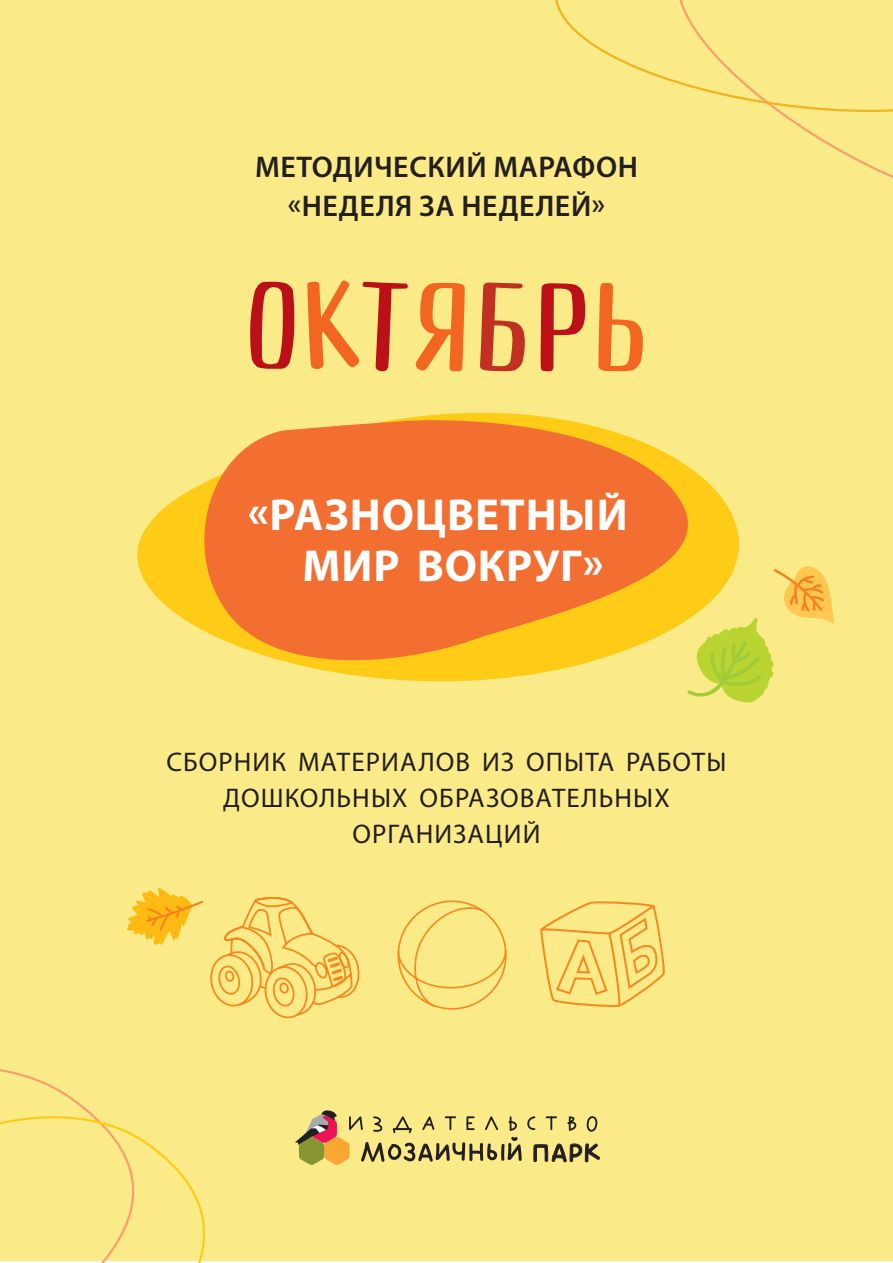
<style>
.page{position:relative;width:893px;height:1263px;background:#fff}
.page>*{position:absolute;margin:0;border:0;box-sizing:border-box;transform-origin:0 0}
.t1{font:700 45px/51px "Myriad Pro";letter-spacing:.02em;color:#fff}
.t2{font:600 30px/39px "Myriad Pro";letter-spacing:.02em;color:#231f20;text-align:center}
.t3{font:27px/36px "Myriad Pro";letter-spacing:.04em;color:#231f20;text-align:center}
</style>
<div class="page">
<div style="left:0;top:0;width:893px;height:1261px;background:#fbeb88"></div>
<svg style="left:137px;top:305px;width:602px;height:377px"></svg>
<svg style="left:180px;top:416px;width:542px;height:262px;background:#f69237"></svg>
<svg style="left:540px;top:283px;width:45px;height:88px"></svg>
<svg style="left:598px;top:283px;width:45px;height:89px"></svg>
<svg style="left:414px;top:282px;width:51px;height:91px"></svg>
<svg style="left:480px;top:282px;width:45px;height:90px"></svg>
<svg style="left:247px;top:281px;width:50px;height:89px"></svg>
<svg style="left:307px;top:280px;width:101px;height:92px"></svg>
<svg style="left:0;top:1069px;width:206px;height:194px"></svg>
<svg style="left:555px;top:0;width:338px;height:173px"></svg>
<svg style="left:295px;top:1110px;width:305px;height:55px"></svg>
<svg style="left:210px;top:897px;width:149px;height:121px"></svg>
<svg style="left:540px;top:901px;width:125px;height:106px"></svg>
<svg style="left:397px;top:900px;width:110px;height:110px"></svg>
<svg style="left:686px;top:565px;width:148px;height:138px"></svg>
<svg style="left:127px;top:888px;width:76px;height:57px"></svg>
<p class="t2" style="left:255px;top:146px;width:384px">Методический марафон «Неделя за неделей»</p>
<h1 class="t1" style="left:302px;top:488px;width:327px;text-indent:-55px">«РАзноцветный мир вокруг»</h1>
<p class="t3" style="left:167px;top:743px;width:561px">Сборник материалов из опыта работы дошкольных образовательных организаций</p>
</div>
